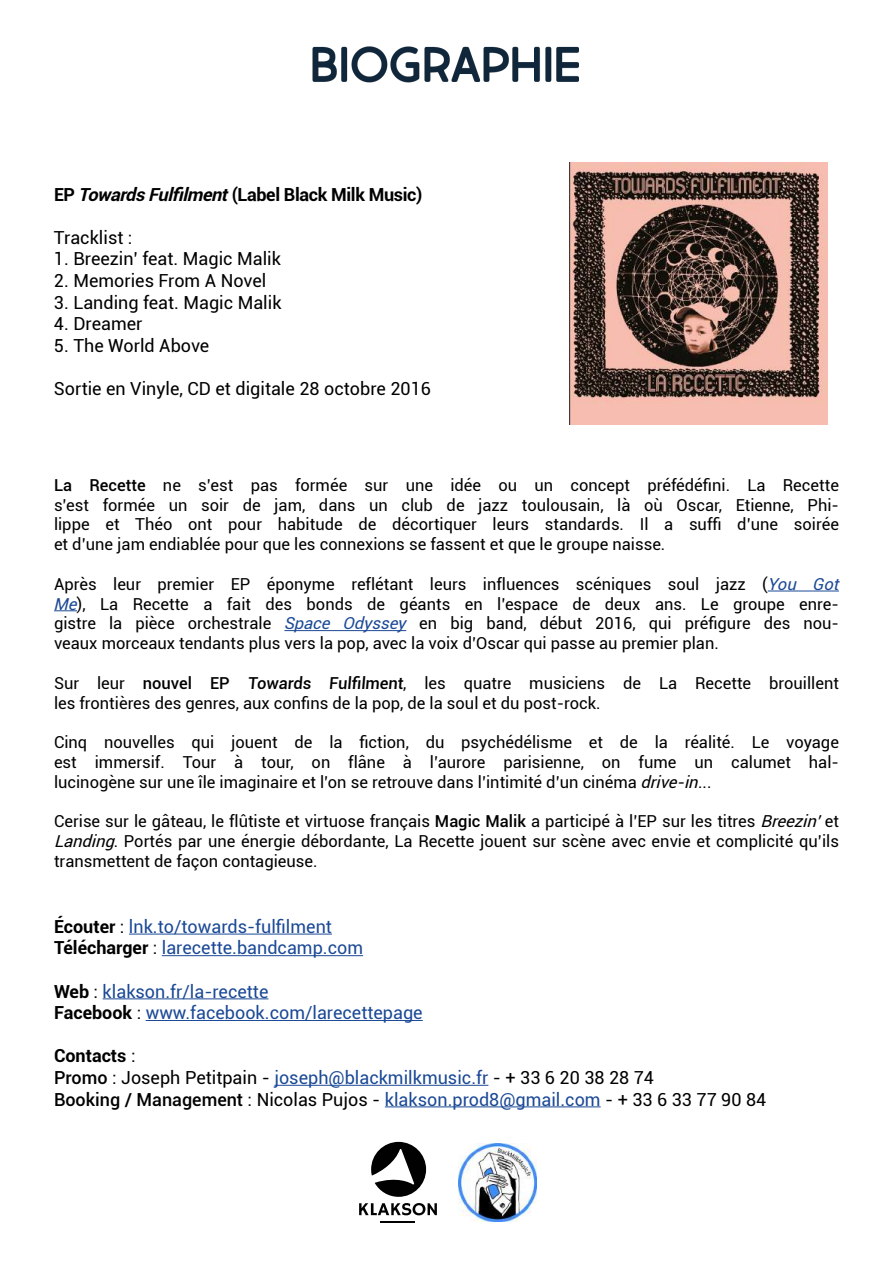
<style>
.page{position:relative;width:893px;height:1263px;background:#fff}
.page>*{position:absolute;margin:0;border:0;box-sizing:border-box;transform-origin:0 0}
.t1{font:18px/21.6px "Roboto";color:#000}
.t2{font:18px/21.6px "Roboto";color:#1b4996}
.t3{font:700 18px "Roboto";letter-spacing:-.02em;color:#000}
.t4{font:16.5px/19.8px "Roboto";color:#000;text-align:justify}
.s1{font-style:italic}
.s2{font-weight:500}
.s3{font-style:italic;color:#1b4996}
.s4{font-weight:700;color:#000}
.s5{color:#000}
.s6{font-weight:700}
.s7{color:#1b4996}
</style>
<div class="page">
<img style="left:569px;top:163px;width:259px;height:261px">
<hr style="left:768px;top:591px;width:45px;height:1px;background:#1b4996">
<svg style="left:813px;top:591px;width:26px;height:1px"></svg>
<svg style="left:54px;top:610px;width:23px;height:1px"></svg>
<hr style="left:284px;top:630px;width:122px;height:1px;background:#1b4996">
<hr style="left:129px;top:934px;width:203px;height:1px;background:#1b4996">
<hr style="left:162px;top:955px;width:201px;height:1px;background:#1b4996">
<hr style="left:103px;top:998px;width:165px;height:1px;background:#1b4996">
<hr style="left:146px;top:1020px;width:277px;height:1px;background:#1b4996">
<hr style="left:274px;top:1085px;width:214px;height:1px;background:#1b4996">
<hr style="left:385px;top:1106px;width:216px;height:1px;background:#1b4996">
<svg style="left:371px;top:1142px;width:55px;height:55px"></svg>
<hr style="left:380px;top:1221px;width:35px;height:1px;background:#010102">
<svg style="left:359px;top:1203px;width:78px;height:12px"></svg>
<img style="left:458px;top:1143px;width:78px;height:78px">
<img style="left:312px;top:46px;width:267px;height:37px">
<p class="t3" style="left:54px;top:181px;width:370px">EP <span class="s1">Towards Fulfilment</span> (Label Black Milk Music)</p>
<p class="t1" style="left:54px;top:226px;width:80px">Tracklist :</p>
<p class="t1" style="left:54px;top:248px;width:228px">1. Breezin’ feat. Magic Malik</p>
<p class="t1" style="left:54px;top:269px;width:214px">2. Memories From A Novel</p>
<p class="t1" style="left:54px;top:291px;width:229px">3. Landing feat. Magic Malik</p>
<p class="t1" style="left:54px;top:312px;width:90px">4. Dreamer</p>
<p class="t1" style="left:54px;top:334px;width:157px">5. The World Above</p>
<p class="t1" style="left:54px;top:377px;width:378px">Sortie en Vinyle, CD et digitale 28 octobre 2016</p>
<p class="t4" style="left:54px;top:474px;width:786px"><span class="s2">La Recette</span> ne s’est pas formée sur une idée ou un concept préfédéfini. La Recette s’est formée un soir de jam, dans un club de jazz toulousain, là où Oscar, Etienne, Phi&shy;lippe et Théo ont pour habitude de décortiquer leurs standards. Il a suffi d’une soirée et d’une jam endiablée pour que les connexions se fassent et que le groupe naisse.</p>
<p class="t4" style="left:54px;top:573px;width:788px">Après leur premier EP éponyme reflétant leurs influences scéniques soul jazz (<span class="s3">You Got Me</span>), La Recette a fait des bonds de géants en l’espace de deux ans. Le groupe enre&shy;gistre la pièce orchestrale <span class="s3">Space Odyssey</span> en big band, début 2016, qui préfigure des nou&shy;veaux morceaux tendants plus vers la pop, avec la voix d’Oscar qui passe au premier plan.</p>
<p class="t4" style="left:54px;top:672px;width:786px">Sur leur <span class="s2">nouvel EP Towards Fulfilment</span>, les quatre musiciens de La Recette brouillent les frontières des genres, aux confins de la pop, de la soul et du post-rock.</p>
<p class="t4" style="left:54px;top:732px;width:786px">Cinq nouvelles qui jouent de la fiction, du psychédélisme et de la réalité. Le voyage est immersif. Tour à tour, on flâne à l’aurore parisienne, on fume un calumet hal&shy;lucinogène sur une île imaginaire et l’on se retrouve dans l’intimité d’un cinéma <span class="s1">drive-in</span>...</p>
<p class="t4" style="left:54px;top:811px;width:786px">Cerise sur le gâteau, le flûtiste et virtuose français <span class="s2">Magic Malik</span> a participé à l’EP sur les titres <span class="s1">Breezin’</span>et <span class="s1">Landing</span>. Portés par une énergie débordante, La Recette jouent sur scène avec envie et complicité qu’ils transmettent de façon contagieuse.</p>
<p class="t2" style="left:54px;top:915px;width:311px"><span class="s4">écouter</span> <span class="s5">:</span> lnk.to/towards-fulfilment<br><span class="s4">Télécharger</span> <span class="s5">:</span> larecette.bandcamp.com</p>
<p class="t2" style="left:54px;top:980px;width:370px"><span class="s4">Web</span> <span class="s5">:</span> klakson.fr/la-recette<br><span class="s4">Facebook</span> <span class="s5">:</span> www.facebook.com/larecettepage</p>
<p class="t1" style="left:54px;top:1044px;width:714px"><span class="s6">Contacts</span> :<br><span class="s2">Promo</span> : Joseph Petitpain - <span class="s7">joseph@blackmilkmusic.fr</span> - + 33 6 20 38 28 74<br><span class="s2">Booking / Management</span> : Nicolas Pujos - <span class="s7">klakson.prod8@gmail.com</span> - + 33 6 33 77 90 84</p>
</div>
